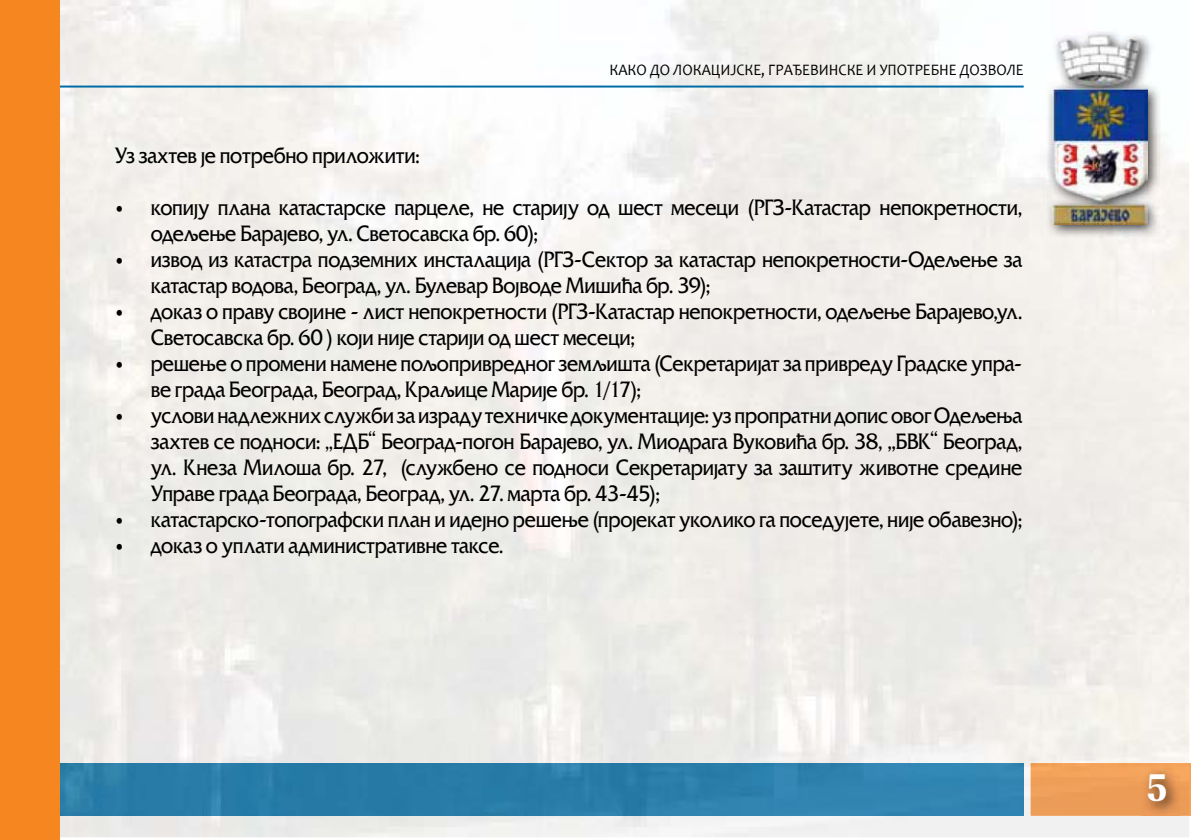
<style>
.page{position:relative;width:1191px;height:840px;background:#fff}
.page>*{position:absolute;margin:0;border:0;box-sizing:border-box;transform-origin:0 0}
.t1{font:40px "NK165";color:#fff;scale:.93 1}
.t2{font:22px/26px "NK106";letter-spacing:-.01em;color:#000;scale:.9 1}
.t3{font:16px "Candara";color:#000;scale:.93 1}
</style>
<div class="page">
<img style="left:60px;top:0;width:1129px;height:836px">
<img style="left:1030px;top:762px;width:159px;height:53px">
<img style="left:60px;top:762px;width:963px;height:53px">
<hr style="left:60px;top:85px;width:963px;height:2px;background:#006ca5">
<div style="left:0;top:0;width:60px;height:839px;background:#f6861f"></div>
<img style="left:1141px;top:815px;width:38px;height:1px">
<img style="left:1141px;top:767px;width:38px;height:48px">
<img style="left:1045px;top:28px;width:115px;height:210px">
<img style="left:1052px;top:35px;width:95px;height:189px">
<p class="t3" style="left:609px;top:60px;width:447px">КАКО ДО ЛОКАЦИЈСКЕ, ГРАЂЕВИНСКЕ И УПОТРЕБНЕ ДОЗВОЛЕ</p>
<p class="t2" style="left:115px;top:143px;width:340px">Уз захтев је потребно приложити:</p>
<p class="t2" style="left:151px;top:195px;width:969px;text-indent:-36px">• копију плана катастарске парцеле, не старију од шест месеци (РГЗ-Катастар непокретности, одељење Барајево, ул. Светосавска бр. 60);</p>
<p class="t2" style="left:151px;top:247px;width:969px;text-indent:-36px">• извод из катастра подземних инсталација (РГЗ-Сектор за катастар непокретности-Одељење за катастар водова, Београд, ул. Булевар Војводе Мишића бр. 39);</p>
<p class="t2" style="left:151px;top:299px;width:969px;text-indent:-36px">• доказ о праву својине - лист непокретности (РГЗ-Катастар непокретности, одељење Барајево,ул.<br>Светосавска бр. 60 ) који није старији од шест месеци;</p>
<p class="t2" style="left:151px;top:351px;width:969px;text-indent:-36px">• решење о промени намене пољопривредног земљишта (Секретаријат за привреду Градске упра&shy;ве града Београда, Београд, Краљице Марије бр. 1/17);</p>
<p class="t2" style="left:151px;top:403px;width:969px;text-align:justify;text-indent:-36px">• услови надлежних служби за израду техничке документације: уз пропратни допис овог Одељења захтев се подноси: „ЕДБ“ Београд-погон Барајево, ул. Миодрага Вуковића бр. 38, ,,БВК“ Београд, ул. Кнеза Милоша бр. 27, (службено се подноси Секретаријату за заштиту животне средине Управе града Београда, Београд, ул. 27. марта бр. 43-45);</p>
<p class="t2" style="left:115px;top:507px;width:1009px">• катастарско-топографски план и идејно решење (пројекат уколико га поседујете, није обавезно);</p>
<p class="t2" style="left:115px;top:533px;width:433px">• доказ о уплати административне таксе.</p>
<h1 class="t1" style="left:1146px;top:763px;width:25px">5</h1>
</div>
